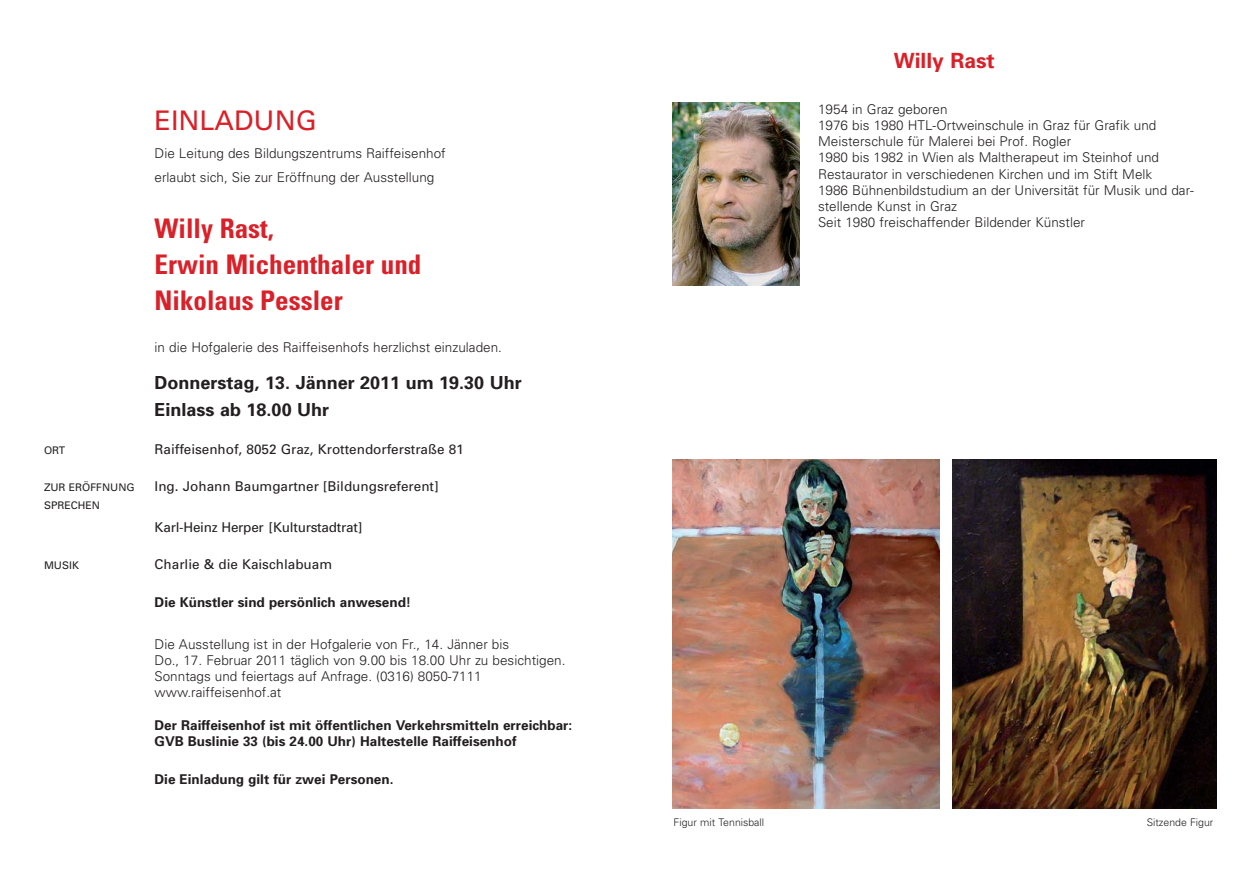
<style>
.page{position:relative;width:1259px;height:893px;background:#fff}
.page>*{position:absolute;margin:0;border:0;box-sizing:border-box;transform-origin:0 0}
.t1{font:700 condensed 27px/36px "Univers";color:#da2028}
.t2{font:27px "Univers";color:#da2028}
.t3{font:700 21px "Univers";color:#da2028}
.t4{font:700 18px/27px "Univers";color:#231f20}
.t5{font:300 13.5px/16.2px "Univers";color:#231f20}
.t6{font:700 13.5px/16.2px "Univers";color:#231f20}
.t7{font:13.5px "Univers";color:#231f20}
.t8{font:300 10.5px "Univers";color:#231f20}
.t9{font:10.5px "Univers";color:#231f20}
</style>
<div class="page">
<img style="left:672px;top:102px;width:127px;height:183px">
<img style="left:672px;top:460px;width:268px;height:348px">
<img style="left:952px;top:460px;width:264px;height:348px">
<h1 class="t2" style="left:155px;top:104px;width:164px">EINLADUNG</h1>
<p class="t5" style="left:155px;top:141px;width:293px;line-height:24px">Die Leitung des Bildungszentrums Raiffeisenhof erlaubt sich, Sie zur Eröffnung der Ausstellung</p>
<h1 class="t1" style="left:155px;top:209px;width:268px">Willy Rast,<br>Erwin Michenthaler und<br>Nikolaus Pessler</h1>
<p class="t5" style="left:155px;top:338px;width:349px">in die Hofgalerie des Raiffeisenhofs herzlichst einzuladen.</p>
<h3 class="t4" style="left:155px;top:368px;width:369px">Donnerstag, 13. Jänner 2011 um 19.30 Uhr<br>Einlass ab 18.00 Uhr</h3>
<p class="t9" style="left:44px;top:443px;width:23px">ORT</p>
<p class="t7" style="left:155px;top:440px;width:311px">Raiffeisenhof, 8052 Graz, Krottendorferstraße 81</p>
<p class="t9" style="left:44px;top:481px;width:92px">ZUR ERÖFFNUNG</p>
<p class="t7" style="left:155px;top:478px;width:285px">Ing. Johann Baumgartner [Bildungsreferent]</p>
<p class="t9" style="left:44px;top:499px;width:58px">SPRECHEN</p>
<p class="t7" style="left:155px;top:518px;width:209px">Karl-Heinz Herper [Kulturstadtrat]</p>
<p class="t9" style="left:44px;top:559px;width:37px">MUSIK</p>
<p class="t7" style="left:155px;top:556px;width:179px">Charlie &amp; die Kaischlabuam</p>
<p class="t6" style="left:155px;top:593px;width:258px">Die Künstler sind persönlich anwesend!</p>
<p class="t5" style="left:155px;top:636px;width:412px">Die Ausstellung ist in der Hofgalerie von Fr., 14. Jänner bis<br>Do., 17. Februar 2011 täglich von 9.00 bis 18.00 Uhr zu besichtigen.<br>Sonntags und feiertags auf Anfrage. (0316) 8050-7111 www.raiffeisenhof.at</p>
<p class="t6" style="left:154px;top:716px;width:419px">Der Raiffeisenhof ist mit öffentlichen Verkehrsmitteln erreichbar:<br>GVB Buslinie 33 (bis 24.00 Uhr) Haltestelle Raiffeisenhof</p>
<p class="t6" style="left:154px;top:770px;width:240px">Die Einladung gilt für zwei Personen.</p>
<h2 class="t3" style="left:893px;top:47px;width:102px">Willy Rast</h2>
<p class="t5" style="left:818px;top:100px;width:377px">1954 in Graz geboren<br>1976 bis 1980 HTL-Ortweinschule in Graz für Grafik und Meisterschule für Malerei bei Prof. Rogler<br>1980 bis 1982 in Wien als Maltherapeut im Steinhof und Restaurator in verschiedenen Kirchen und im Stift Melk<br>1986 Bühnenbildstudium an der Universität für Musik und dar&shy;stellende Kunst in Graz<br>Seit 1980 freischaffender Bildender Künstler</p>
<p class="t8" style="left:673px;top:816px;width:92px">Figur mit Tennisball</p>
<p class="t8" style="left:1146px;top:816px;width:68px">Sitzende Figur</p>
</div>
